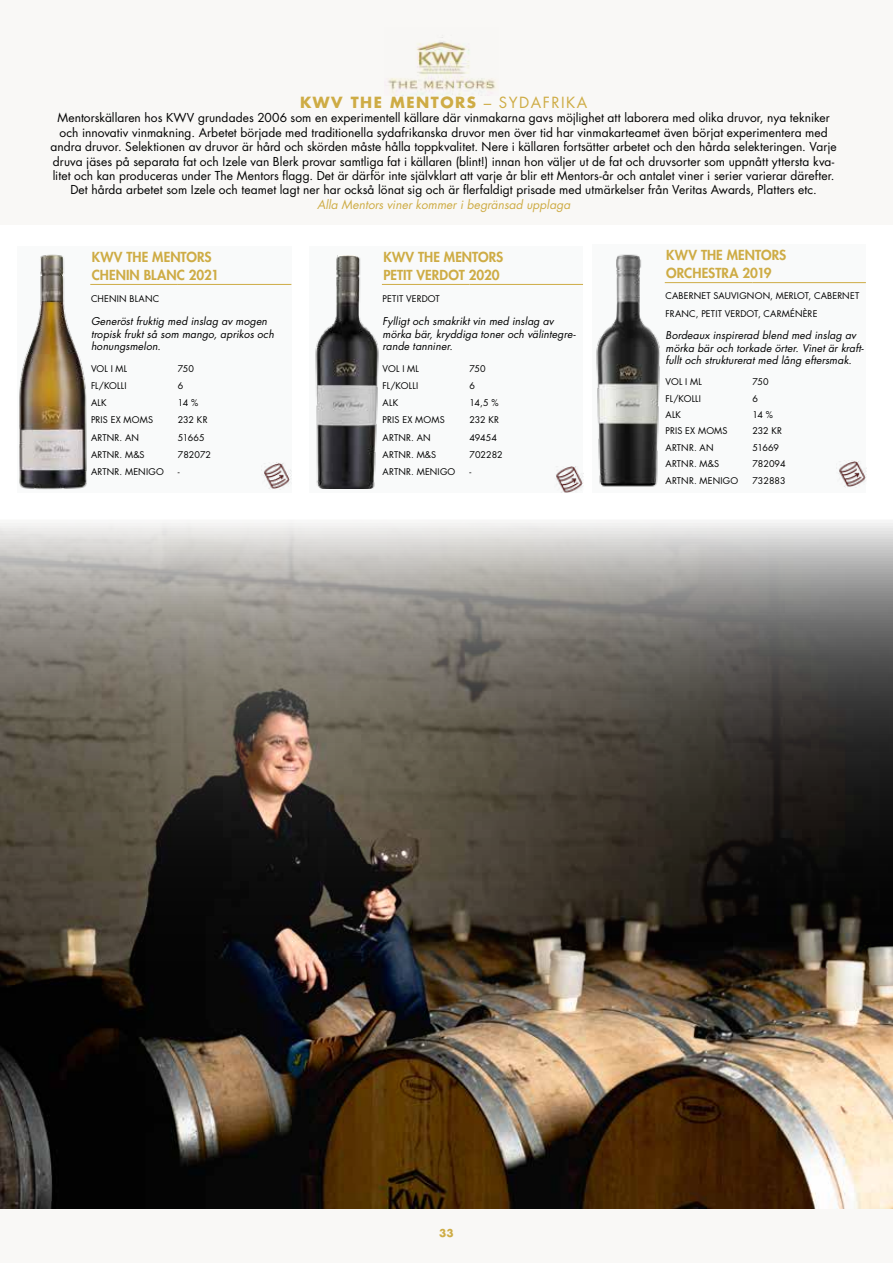
<style>
.page{position:relative;width:893px;height:1263px;background:#fff}
.page>*{position:absolute;margin:0;border:0;box-sizing:border-box;transform-origin:0 0}
.t1{font:700 15px "Futura Std";letter-spacing:.1em;color:#ceac45}
.t2{font:800 13.5px/18px "Futura Std";letter-spacing:.005em;color:#ceac45}
.t3{font:12px/14.4px "Futura Std";letter-spacing:.005em;color:#000;text-align:center}
.t4{font:italic 12px "Futura Std";color:#ceac45}
.t5{font:italic 10.5px/12.6px "Futura Std";letter-spacing:.01em;color:#000}
.t6{font:700 10.5px "Futura Std";color:#ceac45}
.t7{font:9px/18px "Futura Std";letter-spacing:.02em;color:#000}
.s1{font-weight:400}
</style>
<div class="page">
<img style="left:0;top:523px;width:893px;height:686px">
<div style="left:0;top:1209px;width:893px;height:54px;background:#f9f8f6"></div>
<div style="left:0;top:0;width:893px;height:225px;background:#f9f8f6"></div>
<div style="left:309px;top:246px;width:73px;height:247px;background:#f9fafa"></div>
<img style="left:315px;top:256px;width:67px;height:233px">
<div style="left:382px;top:246px;width:201px;height:247px;background:#f9fafa"></div>
<hr style="left:382px;top:284px;width:87px;height:1px;background:#ceac45">
<hr style="left:469px;top:284px;width:114px;height:1px;background:#ceac45">
<img style="left:388px;top:37px;width:108px;height:59px">
<img style="left:596px;top:254px;width:69px;height:233px">
<div style="left:665px;top:244px;width:201px;height:249px;background:#f9fafa"></div>
<hr style="left:665px;top:282px;width:87px;height:1px;background:#ceac45">
<hr style="left:752px;top:282px;width:114px;height:1px;background:#ceac45">
<div style="left:18px;top:246px;width:72px;height:247px;background:#f9fafa"></div>
<img style="left:19px;top:254px;width:68px;height:236px">
<div style="left:90px;top:246px;width:201px;height:247px;background:#f9fafa"></div>
<hr style="left:90px;top:284px;width:88px;height:1px;background:#ceac45">
<hr style="left:178px;top:284px;width:113px;height:1px;background:#ceac45">
<img style="left:556px;top:466px;width:28px;height:27px">
<img style="left:263px;top:463px;width:28px;height:26px">
<img style="left:839px;top:461px;width:28px;height:26px">
<p class="t1" style="left:300px;top:92px;width:289px">KWV THE MENTORS <span class="s1">– SYDAFRIKA</span></p>
<p class="t3" style="left:51px;top:111px;width:788px">Mentorskällaren hos KWV grundades 2006 som en experimentell källare där vinmakarna gavs möjlighet att laborera med olika druvor, nya tekniker och innovativ vinmakning. Arbetet började med traditionella sydafrikanska druvor men över tid har vinmakarteamet även börjat experimentera med andra druvor. Selektionen av druvor är hård och skörden måste hålla toppkvalitet. Nere i källaren fortsätter arbetet och den hårda selekteringen. Varje druva jäses på separata fat och Izele van Blerk provar samtliga fat i källaren (blint!) innan hon väljer ut de fat och druvsorter som uppnått yttersta kva&shy;litet och kan produceras under The Mentors flagg. Det är därför inte självklart att varje år blir ett Mentors-år och antalet viner i serier varierar därefter.<br>Det hårda arbetet som Izele och teamet lagt ner har också lönat sig och är flerfaldigt prisade med utmärkelser från Veritas Awards, Platters etc.</p>
<p class="t4" style="left:317px;top:197px;width:255px">Alla Mentors viner kommer i begränsad upplaga</p>
<p class="t2" style="left:666px;top:246px;width:121px">KWV THE MENTORS<br>ORCHESTRA 2019</p>
<p class="t7" style="left:665px;top:287px;width:195px">CABERNET SAUVIGNON, MERLOT, CABERNET<br>FRANC, PETIT VERDOT, CARMÉNÈRE</p>
<p class="t5" style="left:665px;top:329px;width:200px">Bordeaux inspirerad blend med inslag av mörka bär och torkade örter. Vinet är kraft&shy;fullt och strukturerat med lång eftersmak.</p>
<p class="t7" style="left:665px;top:373px;width:38px">VOL I ML</p>
<p class="t7" style="left:752px;top:373px;width:18px">750</p>
<p class="t7" style="left:665px;top:389px;width:37px">FL/KOLLI</p>
<p class="t7" style="left:752px;top:389px;width:7px">6</p>
<p class="t7" style="left:665px;top:406px;width:17px">ALK</p>
<p class="t7" style="left:752px;top:406px;width:22px">14 %</p>
<p class="t7" style="left:665px;top:422px;width:64px">PRIS EX MOMS</p>
<p class="t7" style="left:752px;top:422px;width:31px">232 KR</p>
<p class="t7" style="left:665px;top:439px;width:50px">ARTNR. AN</p>
<p class="t7" style="left:752px;top:439px;width:28px">51669</p>
<p class="t7" style="left:665px;top:455px;width:55px">ARTNR. M&amp;S</p>
<p class="t7" style="left:752px;top:455px;width:35px">782094</p>
<p class="t7" style="left:665px;top:471px;width:74px">ARTNR. MENIGO</p>
<p class="t7" style="left:752px;top:471px;width:35px">732883</p>
<p class="t2" style="left:92px;top:248px;width:129px">KWV THE MENTORS<br>CHENIN BLANC 2021</p>
<p class="t7" style="left:91px;top:290px;width:70px">CHENIN BLANC</p>
<p class="t5" style="left:91px;top:315px;width:184px">Generöst fruktig med inslag av mogen tropisk frukt så som mango, aprikos och honungsmelon.</p>
<p class="t7" style="left:91px;top:360px;width:38px">VOL I ML</p>
<p class="t7" style="left:178px;top:360px;width:18px">750</p>
<p class="t7" style="left:91px;top:377px;width:37px">FL/KOLLI</p>
<p class="t7" style="left:178px;top:377px;width:7px">6</p>
<p class="t7" style="left:91px;top:394px;width:17px">ALK</p>
<p class="t7" style="left:178px;top:394px;width:22px">14 %</p>
<p class="t7" style="left:91px;top:411px;width:64px">PRIS EX MOMS</p>
<p class="t7" style="left:178px;top:411px;width:31px">232 KR</p>
<p class="t7" style="left:91px;top:428px;width:50px">ARTNR. AN</p>
<p class="t7" style="left:178px;top:428px;width:28px">51665</p>
<p class="t7" style="left:91px;top:445px;width:55px">ARTNR. M&amp;S</p>
<p class="t7" style="left:178px;top:445px;width:35px">782072</p>
<p class="t7" style="left:91px;top:463px;width:74px">ARTNR. MENIGO</p>
<p class="t7" style="left:178px;top:463px;width:3px">-</p>
<p class="t2" style="left:383px;top:248px;width:121px">KWV THE MENTORS<br>PETIT VERDOT 2020</p>
<p class="t7" style="left:383px;top:290px;width:59px">PETIT VERDOT</p>
<p class="t5" style="left:383px;top:315px;width:194px">Fylligt och smakrikt vin med inslag av mörka bär, kryddiga toner och välintegre&shy;rande tanniner.</p>
<p class="t7" style="left:383px;top:360px;width:38px">VOL I ML</p>
<p class="t7" style="left:469px;top:360px;width:18px">750</p>
<p class="t7" style="left:383px;top:377px;width:37px">FL/KOLLI</p>
<p class="t7" style="left:469px;top:377px;width:7px">6</p>
<p class="t7" style="left:383px;top:394px;width:17px">ALK</p>
<p class="t7" style="left:469px;top:394px;width:30px">14,5 %</p>
<p class="t7" style="left:383px;top:411px;width:64px">PRIS EX MOMS</p>
<p class="t7" style="left:469px;top:411px;width:31px">232 KR</p>
<p class="t7" style="left:383px;top:428px;width:50px">ARTNR. AN</p>
<p class="t7" style="left:469px;top:428px;width:29px">49454</p>
<p class="t7" style="left:383px;top:445px;width:55px">ARTNR. M&amp;S</p>
<p class="t7" style="left:469px;top:445px;width:35px">702282</p>
<p class="t7" style="left:383px;top:463px;width:74px">ARTNR. MENIGO</p>
<p class="t7" style="left:469px;top:463px;width:3px">-</p>
<p class="t6" style="left:439px;top:1226px;width:16px">33</p>
</div>
